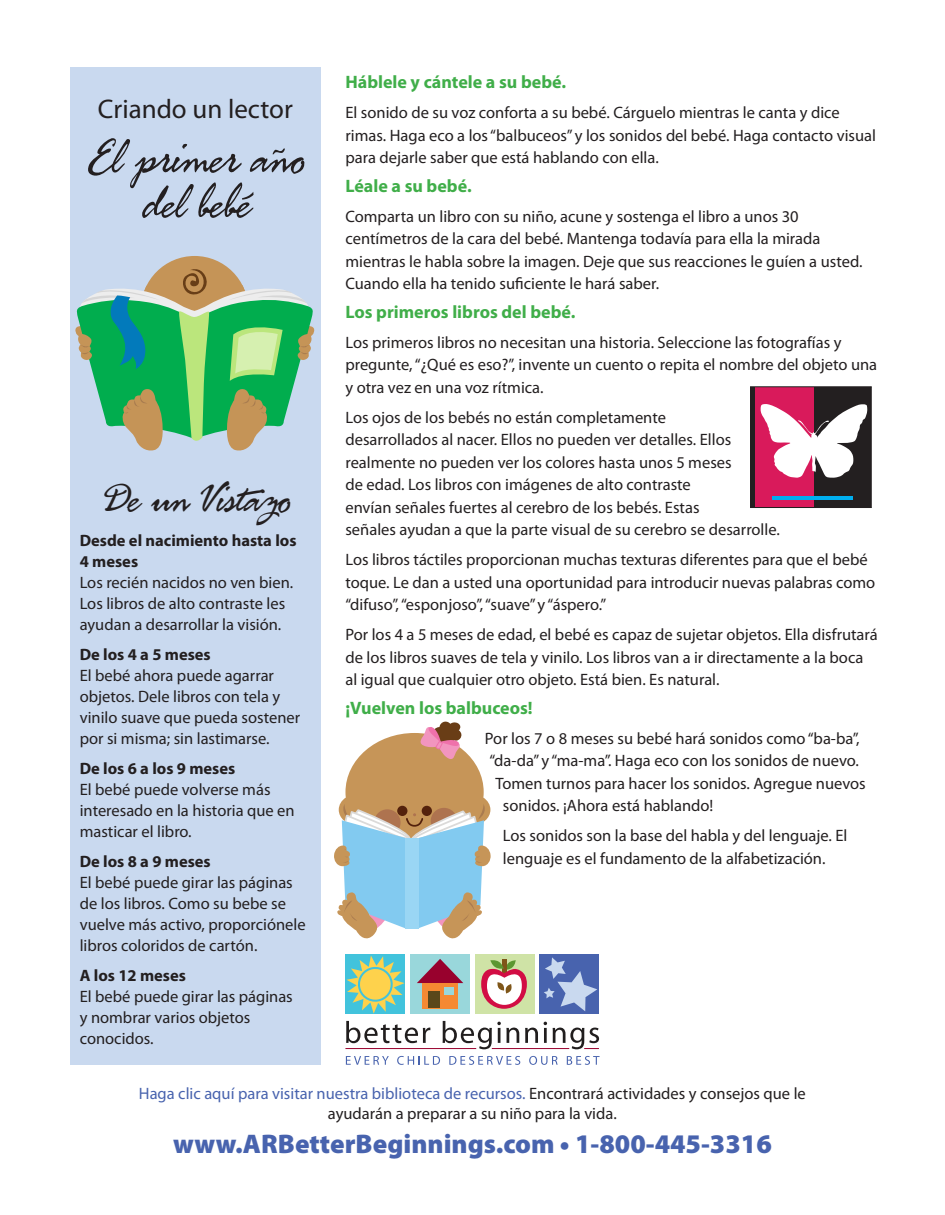
<style>
.page{position:relative;width:945px;height:1215px;background:#fff}
.page>*{position:absolute;margin:0;border:0;box-sizing:border-box;transform-origin:0 0}
.t1{font:51px/45px "Fresh Script";color:#231f20;text-align:center}
.t2{font:45px "Fresh Script";color:#231f20}
.t3{font:900 27px "Myriad Pro";color:#4863ae}
.t4{font:27px "Myriad Pro";color:#231f20}
.t5{font:700 18px "Myriad Pro";color:#40ae49}
.t6{font:16.5px/22.5px "Myriad Pro";color:#231f20}
.t7{font:700 16.5px/21px "Myriad Pro";color:#231f20}
.s1{color:#4863ae}
</style>
<div class="page">
<div style="left:70px;top:68px;width:251px;height:997px;background:#c9d9ef"></div>
<div style="left:410px;top:954px;width:60px;height:60px;background:#99d7db"></div>
<div style="left:423px;top:983px;width:35px;height:25px;background:#f58932"></div>
<div style="left:428px;top:991px;width:12px;height:17px;background:#5a471a"></div>
<svg style="left:417px;top:959px;width:46px;height:36px"></svg>
<div style="left:475px;top:954px;width:59px;height:60px;background:#cfe3a6"></div>
<svg style="left:481px;top:959px;width:46px;height:50px"></svg>
<div style="left:345px;top:954px;width:60px;height:60px;background:#42c3dc"></div>
<svg style="left:346px;top:956px;width:59px;height:58px"></svg>
<div style="left:539px;top:954px;width:60px;height:60px;background:#4863ae"></div>
<svg style="left:544px;top:957px;width:53px;height:54px"></svg>
<svg style="left:346px;top:1021px;width:84px;height:22px"></svg>
<svg style="left:443px;top:1021px;width:76px;height:28px"></svg>
<svg style="left:525px;top:1028px;width:13px;height:15px"></svg>
<hr style="left:544px;top:1028px;width:3px;height:15px;background:#211e1e">
<svg style="left:346px;top:1056px;width:43px;height:9px"></svg>
<svg style="left:397px;top:1056px;width:43px;height:9px"></svg>
<svg style="left:449px;top:1056px;width:71px;height:9px"></svg>
<svg style="left:529px;top:1056px;width:29px;height:9px"></svg>
<svg style="left:567px;top:1056px;width:33px;height:9px"></svg>
<svg style="left:553px;top:1028px;width:46px;height:21px"></svg>
<hr style="left:492px;top:1048px;width:77px;height:1px;background:#98012d">
<hr style="left:345px;top:1048px;width:131px;height:1px;background:#98012d">
<div style="left:141px;top:256px;width:107px;height:107px;background:#c59457;border-radius:50%"></div>
<svg style="left:75px;top:266px;width:240px;height:185px"></svg>
<div style="left:814px;top:387px;width:57px;height:121px;background:#231f20"></div>
<div style="left:751px;top:387px;width:63px;height:121px;background:#d91a5b"></div>
<svg style="left:761px;top:404px;width:106px;height:74px"></svg>
<div style="left:750px;top:386px;width:122px;height:122px;border:1px solid #231f20"></div>
<hr style="left:751px;top:387px;width:4px;height:121px;background:#231f20">
<hr style="left:772px;top:497px;width:81px;height:3px;background:#00aeef">
<svg style="left:334px;top:721px;width:157px;height:218px"></svg>
<h3 class="t4" style="left:98px;top:92px;width:196px">Criando un lector</h3>
<h1 class="t1" style="left:88px;top:138px;width:216px">El primer año del bebé</h1>
<h2 class="t2" style="left:103px;top:476px;width:187px">De un Vistazo</h2>
<p class="t7" style="left:80px;top:529px;width:218px">Desde el nacimiento hasta los<br>4 meses</p>
<p class="t6" style="left:80px;top:571px;width:215px;line-height:21px">Los recién nacidos no ven bien.<br>Los libros de alto contraste les ayudan a desarrollar la visión.</p>
<p class="t7" style="left:80px;top:643px;width:133px">De los 4 a 5 meses</p>
<p class="t6" style="left:80px;top:664px;width:222px;line-height:21px">El bebé ahora puede agarrar objetos. Dele libros con tela y vinilo suave que pueda sostener por si misma; sin lastimarse.</p>
<p class="t7" style="left:80px;top:757px;width:157px">De los 6 a los 9 meses</p>
<p class="t6" style="left:80px;top:778px;width:217px;line-height:21px">El bebé puede volverse más interesado en la historia que en masticar el libro.</p>
<p class="t7" style="left:80px;top:850px;width:133px">De los 8 a 9 meses</p>
<p class="t6" style="left:80px;top:871px;width:227px;line-height:21px">El bebé puede girar las páginas de los libros. Como su bebe se vuelve más activo, proporciónele libros coloridos de cartón.</p>
<p class="t7" style="left:80px;top:964px;width:108px">A los 12 meses</p>
<p class="t6" style="left:80px;top:985px;width:215px;line-height:21px">El bebé puede girar las páginas y nombrar varios objetos conocidos.</p>
<p class="t5" style="left:345px;top:70px;width:222px">Háblele y cántele a su bebé.</p>
<p class="t6" style="left:345px;top:101px;width:532px">El sonido de su voz conforta a su bebé. Cárguelo mientras le canta y dice rimas. Haga eco a los “balbuceos” y los sonidos del bebé. Haga contacto visual para dejarle saber que está hablando con ella.</p>
<p class="t5" style="left:345px;top:174px;width:128px">Léale a su bebé.</p>
<p class="t6" style="left:345px;top:205px;width:519px">Comparta un libro con su niño, acune y sostenga el libro a unos 30 centímetros de la cara del bebé. Mantenga todavía para ella la mirada mientras le habla sobre la imagen. Deje que sus reacciones le guíen a usted.<br>Cuando ella ha tenido suficiente le hará saber.</p>
<p class="t5" style="left:345px;top:300px;width:231px">Los primeros libros del bebé.</p>
<p class="t6" style="left:345px;top:331px;width:533px">Los primeros libros no necesitan una historia. Seleccione las fotografías y pregunte, “¿Qué es eso?”, invente un cuento o repita el nombre del objeto una y otra vez en una voz rítmica.</p>
<p class="t6" style="left:345px;top:406px;width:436px">Los ojos de los bebés no están completamente<br>desarrollados al nacer. Ellos no pueden ver detalles. Ellos realmente no pueden ver los colores hasta unos 5 meses<br>de edad. Los libros con imágenes de alto contraste<br>envían señales fuertes al cerebro de los bebés. Estas<br>señales ayudan a que la parte visual de su cerebro se desarrolle.</p>
<p class="t6" style="left:345px;top:548px;width:531px">Los libros táctiles proporcionan muchas texturas diferentes para que el bebé toque. Le dan a usted una oportunidad para introducir nuevas palabras como “difuso”, “esponjoso”, “suave” y “áspero.”</p>
<p class="t6" style="left:345px;top:623px;width:534px">Por los 4 a 5 meses de edad, el bebé es capaz de sujetar objetos. Ella disfrutará de los libros suaves de tela y vinilo. Los libros van a ir directamente a la boca al igual que cualquier otro objeto. Está bien. Es natural.</p>
<p class="t5" style="left:345px;top:696px;width:189px">¡Vuelven los balbuceos!</p>
<p class="t6" style="left:485px;top:727px;width:376px">Por los 7 o 8 meses su bebé hará sonidos como “ba-ba”,</p>
<p class="t6" style="left:489px;top:749px;width:371px">“da-da” y “ma-ma”. Haga eco con los sonidos de nuevo.</p>
<p class="t6" style="left:495px;top:772px;width:372px">Tomen turnos para hacer los sonidos. Agregue nuevos</p>
<p class="t6" style="left:503px;top:794px;width:212px">sonidos. ¡Ahora está hablando!</p>
<p class="t6" style="left:503px;top:824px;width:346px">Los sonidos son la base del habla y del lenguaje. El lenguaje es el fundamento de la alfabetización.</p>
<p class="t6" style="left:139px;top:1084px;width:668px;line-height:19.5px;text-align:center"><span class="s1">Haga clic aquí para visitar nuestra biblioteca de recursos.</span> Encontrará actividades y consejos que le ayudarán a preparar a su niño para la vida.</p>
<h3 class="t3" style="left:173px;top:1125px;width:600px">www.ARBetterBeginnings.com • 1-800-445-3316</h3>
</div>
